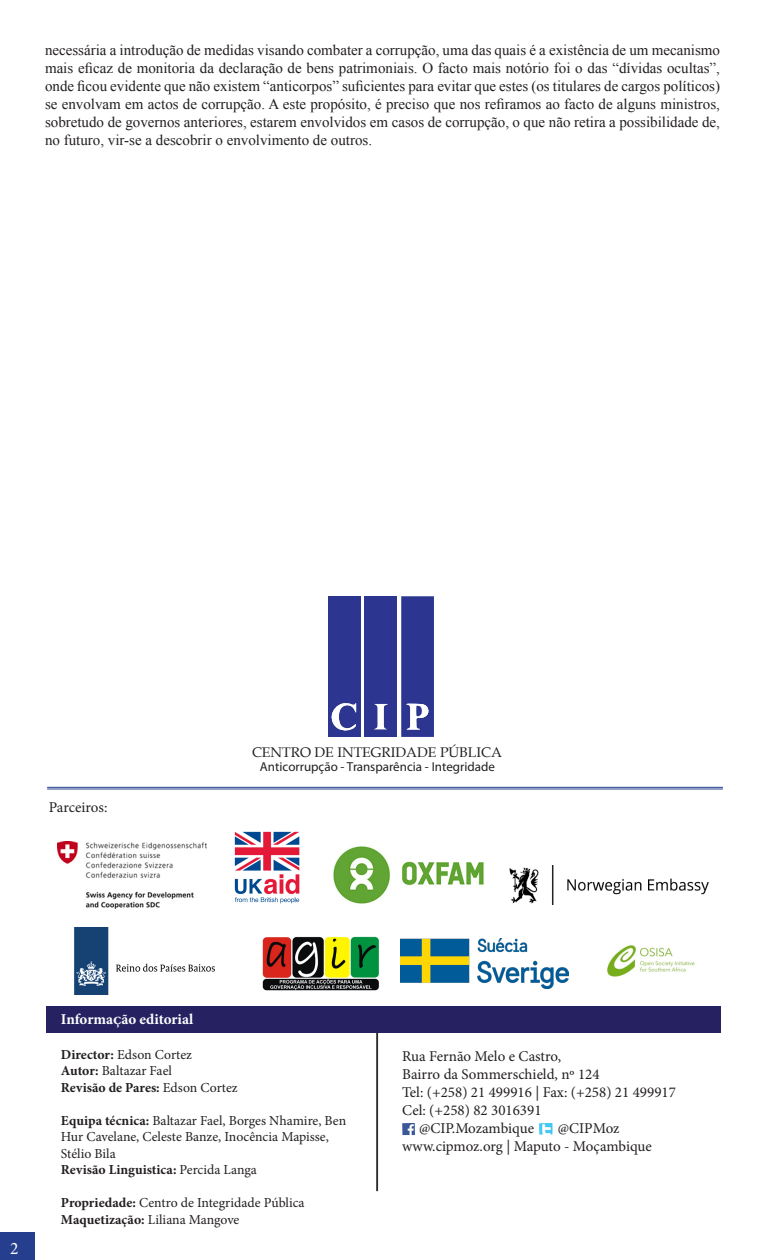
<style>
.page{position:relative;width:765px;height:1260px;background:#fff}
.page>*{position:absolute;margin:0;border:0;box-sizing:border-box;transform-origin:0 0}
.t1{font:17.5px "Minion Pro";color:#fff}
.No_Spacing{font:15px/18px "Times New Roman";color:#231f20;text-align:justify}
.t2{font:15px/18px "Minion Pro";color:#231f20}
.t3{font:700 15px "Minion Pro";color:#fff}
.t4{font:14px "Book Antiqua";color:#231f20}
.t5{font:13.75px/16.5px "Minion Pro";color:#231f20}
.t6{font:700 13.75px "Minion Pro";color:#231f20}
.t7{font:13px "Myriad Pro";color:#231f20}
.s1{font-weight:700}
.s2{font-weight:400}
</style>
<div class="page">
<div style="left:0;top:1232px;width:35px;height:28px;background:#253f8e"></div>
<hr style="left:47px;top:787px;width:676px;height:1px;background:#253f8e">
<hr style="left:47px;top:789px;width:676px;height:1px;background:#253f8e">
<hr style="left:377px;top:1013px;width:1px;height:178px;background:#231f20">
<div style="left:365px;top:596px;width:32px;height:141px;background:#2c3691"></div>
<svg style="left:374px;top:704px;width:14px;height:25px"></svg>
<div style="left:328px;top:596px;width:32px;height:141px;background:#2c3691"></div>
<svg style="left:331px;top:703px;width:25px;height:28px"></svg>
<svg style="left:401px;top:596px;width:33px;height:141px;background:#3b4498"></svg>
<svg style="left:402px;top:1123px;width:13px;height:12px"></svg>
<svg style="left:539px;top:1123px;width:13px;height:12px"></svg>
<div style="left:46px;top:1006px;width:675px;height:27px;background:#262161"></div>
<img style="left:509px;top:866px;width:200px;height:38px">
<img style="left:57px;top:841px;width:149px;height:68px">
<img style="left:333px;top:846px;width:151px;height:58px">
<img style="left:262px;top:936px;width:117px;height:55px">
<img style="left:74px;top:927px;width:141px;height:68px">
<img style="left:400px;top:938px;width:169px;height:51px">
<img style="left:607px;top:945px;width:88px;height:32px">
<img style="left:234px;top:831px;width:66px;height:73px">
<p class="No_Spacing" style="left:45px;top:41px;width:677px">necessária a introdução de medidas visando combater a corrupção, uma das quais é a existência de um mecanismo mais eficaz de monitoria da declaração de bens patrimoniais. O facto mais notório foi o das “dívidas ocultas”, onde ficou evidente que não existem “anticorpos” suficientes para evitar que estes (os titulares de cargos políticos) se envolvam em actos de corrupção. A este propósito, é preciso que nos refiramos ao facto de alguns ministros, sobretudo de governos anteriores, estarem envolvidos em casos de corrupção, o que não retira a possibilidade de, no futuro, vir-se a descobrir o envolvimento de outros.</p>
<p class="t2" style="left:49px;top:798px;width:60px">Parceiros:</p>
<p class="t4" style="left:252px;top:743px;width:251px">CENTRO DE INTEGRIDADE PÚBLICA</p>
<p class="t7" style="left:260px;top:760px;width:236px">Anticorrupção - Transparência - Integridade</p>
<p class="t1" style="left:10px;top:1237px;width:10px">2</p>
<p class="t3" style="left:61px;top:1011px;width:134px">InformaÇão editorial</p>
<p class="t5" style="left:61px;top:1046px;width:133px"><span class="s1">Director:</span> Edson Cortez</p>
<p class="t5" style="left:61px;top:1063px;width:112px"><span class="s1">Autor:</span> Baltazar Fael</p>
<p class="t6" style="left:61px;top:1079px;width:178px">Revisão de Pares: <span class="s2">Edson Cortez</span></p>
<p class="t5" style="left:61px;top:1112px;width:287px"><span class="s1">Equipa técnica:</span> Baltazar Fael, Borges Nhamire, Ben<br>Hur Cavelane, Celeste Banze, Inocência Mapisse,<br>Stélio Bila</p>
<p class="t6" style="left:61px;top:1162px;width:197px">Revisão Linguistica: <span class="s2">Percida Langa</span></p>
<p class="t5" style="left:61px;top:1195px;width:245px"><span class="s1">Propriedade:</span> Centro de Integridade Pública</p>
<p class="t5" style="left:61px;top:1211px;width:180px"><span class="s1">Maquetização:</span> Liliana Mangove</p>
<p class="t2" style="left:402px;top:1048px;width:161px">Rua Fernão Melo e Castro,</p>
<p class="t2" style="left:402px;top:1066px;width:199px">Bairro da Sommerschield, nº 124</p>
<p class="t2" style="left:402px;top:1084px;width:275px">Tel: (+258) 21 499916 | Fax: (+258) 21 499917<br>Cel: (+258) 82 3016391</p>
<p class="t2" style="left:419px;top:1120px;width:116px">@CIP.Mozambique</p>
<p class="t2" style="left:558px;top:1120px;width:63px">@CIPMoz</p>
<p class="t2" style="left:402px;top:1138px;width:251px">www.cipmoz.org | Maputo - Moçambique</p>
</div>
